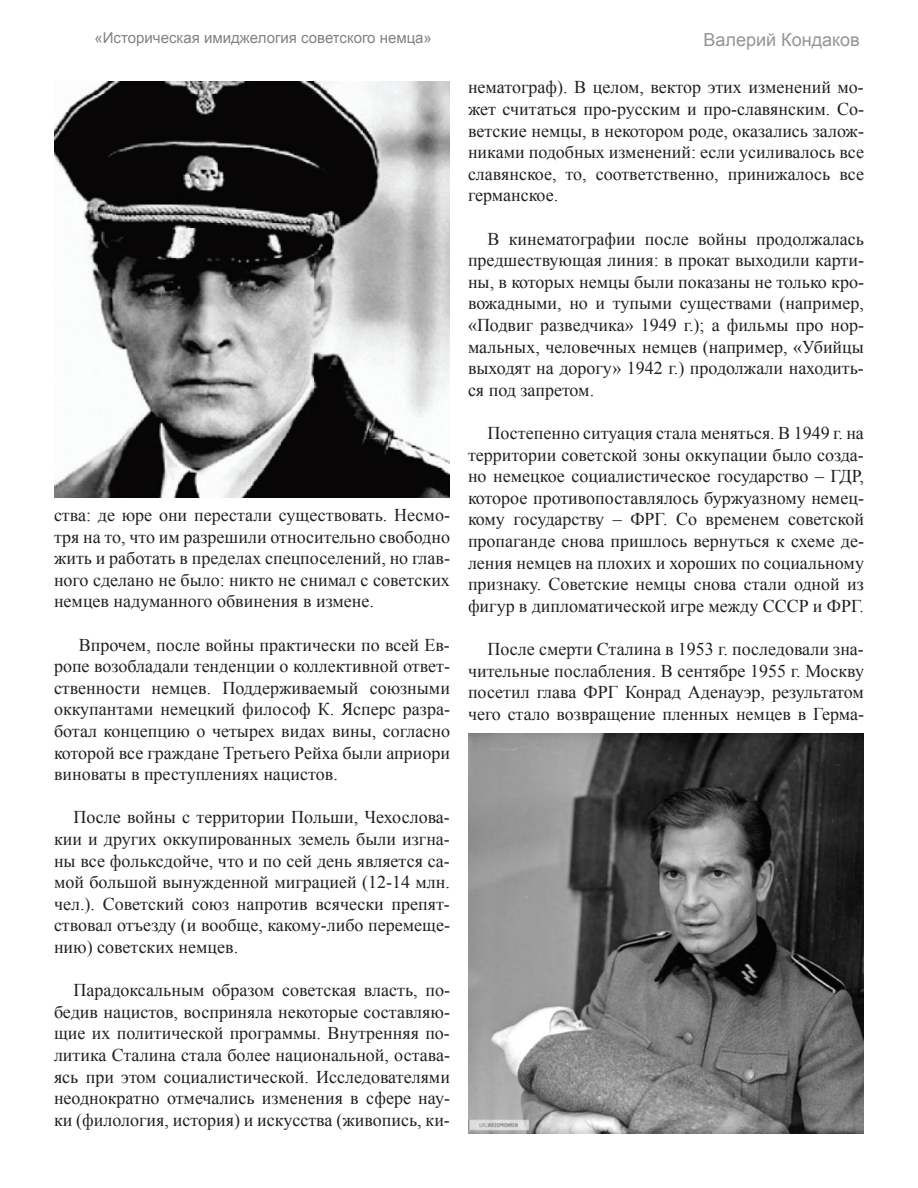
<style>
.page{position:relative;width:918px;height:1188px;background:#fff}
.page>*{position:absolute;margin:0;border:0;box-sizing:border-box;transform-origin:0 0}
.t1{font:18px/21.6px "Times New Roman";color:#231f20;text-align:justify}
.t2{font:18px "Arial";color:#939598}
.t3{font:15px "Arial";color:#808285}
</style>
<div class="page">
<img style="left:54px;top:81px;width:396px;height:417px">
<img style="left:468px;top:734px;width:396px;height:400px">
<p class="t3" style="left:95px;top:28px;width:339px">«Историческая имиджелогия советского немца»</p>
<p class="t2" style="left:704px;top:27px;width:158px">Валерий Кондаков</p>
<p class="t1" style="left:54px;top:504px;width:398px">ства: де юре они перестали существовать. Несмо&shy;тря на то, что им разрешили относительно свободно жить и работать в пределах спецпоселений, но глав&shy;ного сделано не было: никто не снимал с советских немцев надуманного обвинения в измене.</p>
<p class="t1" style="left:54px;top:633px;width:398px;text-indent:25px">Впрочем, после войны практически по всей Ев&shy;ропе возобладали тенденции о коллективной ответ&shy;ственности немцев. Поддерживаемый союзными оккупантами немецкий философ К. Ясперс разра&shy;ботал концепцию о четырех видах вины, согласно которой все граждане Третьего Рейха были априори виноваты в преступлениях нацистов.</p>
<p class="t1" style="left:54px;top:806px;width:397px;text-indent:19px">После войны с территории Польши, Чехослова&shy;кии и других оккупированных земель были изгна&shy;ны все фольксдойче, что и по сей день является са&shy;мой большой вынужденной миграцией (12-14 млн. чел.). Советский союз напротив всячески препят&shy;ствовал отъезду (и вообще, какому-либо перемеще&shy;нию) советских немцев.</p>
<p class="t1" style="left:54px;top:979px;width:398px;text-indent:19px">Парадоксальным образом советская власть, по&shy;бедив нацистов, восприняла некоторые составляю&shy;щие их политической программы. Внутренняя по&shy;литика Сталина стала более национальной, остава&shy;ясь при этом социалистической. Исследователями неоднократно отмечались изменения в сфере нау&shy;ки (филология, история) и искусства (живопись, ки-</p>
<p class="t1" style="left:468px;top:76px;width:398px">нематограф). В целом, вектор этих изменений мо&shy;жет считаться про-русским и про-славянским. Со&shy;ветские немцы, в некотором роде, оказались залож&shy;никами подобных изменений: если усиливалось все славянское, то, соответственно, принижалось все германское.</p>
<p class="t1" style="left:468px;top:228px;width:398px;text-indent:19px">В кинематографии после войны продолжалась предшествующая линия: в прокат выходили карти&shy;ны, в которых немцы были показаны не только кро&shy;вожадными, но и тупыми существами (например, «Подвиг разведчика» 1949 г.); а фильмы про нор&shy;мальных, человечных немцев (например, «Убийцы выходят на дорогу» 1942 г.) продолжали находить&shy;ся под запретом.</p>
<p class="t1" style="left:468px;top:422px;width:398px;text-indent:19px">Постепенно ситуация стала меняться. В 1949 г. на территории советской зоны оккупации было созда&shy;но немецкое социалистическое государство – ГДР, которое противопоставлялось буржуазному немец&shy;кому государству – ФРГ. Со временем советской пропаганде снова пришлось вернуться к схеме де&shy;ления немцев на плохих и хороших по социальному признаку. Советские немцы снова стали одной из фигур в дипломатической игре между СССР и ФРГ.</p>
<p class="t1" style="left:468px;top:638px;width:398px;text-indent:19px">После смерти Сталина в 1953 г. последовали зна&shy;чительные послабления. В сентябре 1955 г. Москву посетил глава ФРГ Конрад Аденауэр, результатом чего стало возвращение пленных немцев в Герма-</p>
</div>
